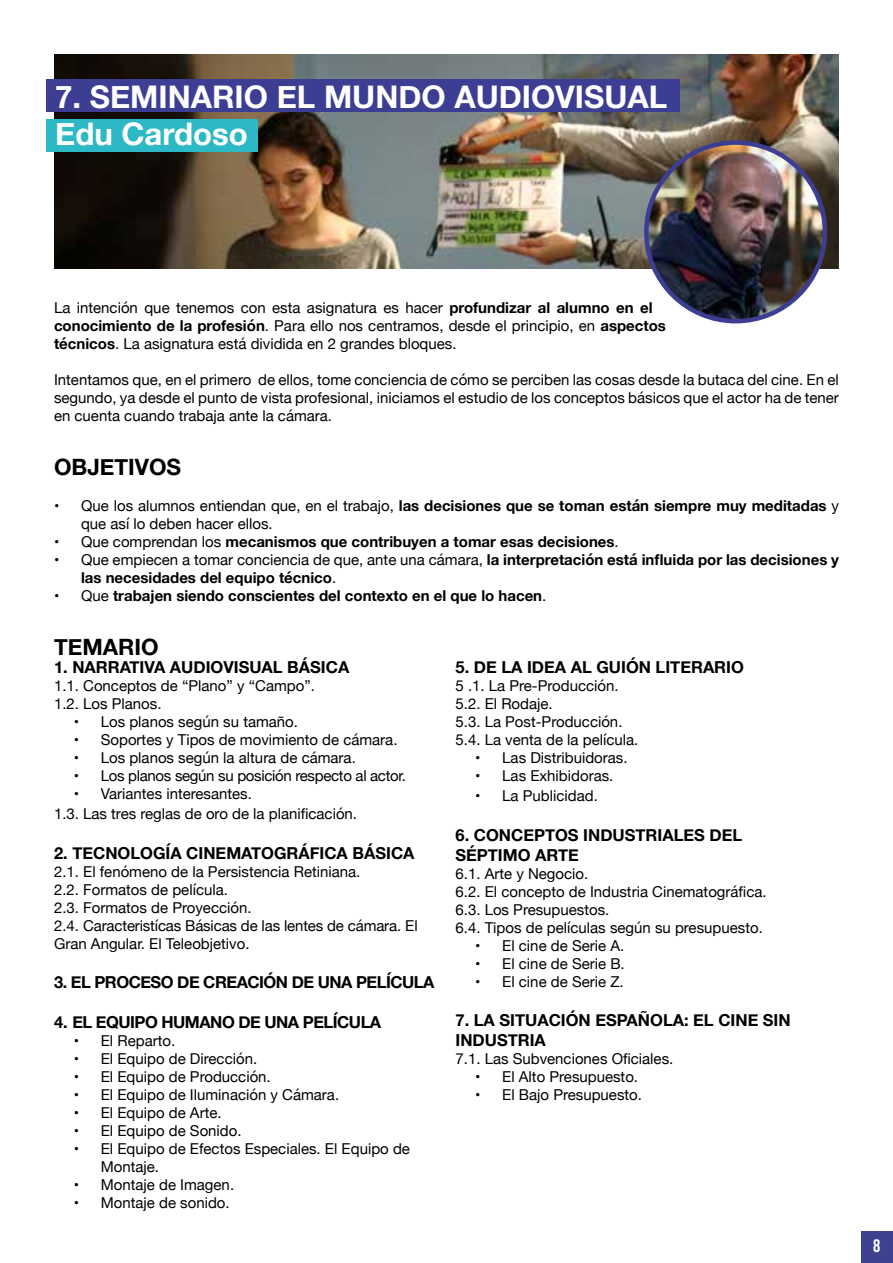
<style>
.page{position:relative;width:893px;height:1263px;background:#fff}
.page>*{position:absolute;margin:0;border:0;box-sizing:border-box;transform-origin:0 0}
.t1{font:700 31.2px/37.3px "Helvetica Neue";color:#fff}
.t2{font:700 22.5px "Helvetica Neue";color:#000}
.t3{font:18px "Bebas Neue";color:#fff}
.t4{font:700 16.5px/19.8px "Helvetica Neue";color:#000}
.t5{font:700 16.5px "Helvetica Neue";letter-spacing:-.03em;color:#000}
.t6{font:15px/18px "Helvetica Neue";color:#000}
.t7{font:700 15px/18px "Helvetica Neue";color:#000}
.t8{font:15px "Helvetica Neue";letter-spacing:-.02em;color:#000}
.s1{font-weight:700}
.s2{font-weight:400}
</style>
<div class="page">
<img style="left:54px;top:54px;width:785px;height:215px">
<div style="left:861px;top:1231px;width:32px;height:31px;background:#3d418f"></div>
<div style="left:46px;top:79px;width:633px;height:33px;background:#3b3e92"></div>
<img style="left:646px;top:143px;width:179px;height:178px;border-radius:89px">
<div style="left:644px;top:140px;width:183px;height:183px;border:4px solid #3b3e92;border-radius:50%"></div>
<div style="left:46px;top:119px;width:212px;height:33px;background:#2db8c5"></div>
<h1 class="t1" style="left:55px;top:79px;width:613px">7. SEMINARIO EL MUNDO AUDIOVISUAL<br>Edu Cardoso</h1>
<p class="t6" style="left:54px;top:300px;width:613px">La intención que tenemos con esta asignatura es hacer <span class="s1">profundizar al alumno en el conocimiento de la profesión</span>. Para ello nos centramos, desde el principio, en <span class="s1">aspectos técnicos</span>. La asignatura está dividida en 2 grandes bloques.</p>
<p class="t6" style="left:54px;top:372px;width:786px;text-align:justify">Intentamos que, en el primero de ellos, tome conciencia de cómo se perciben las cosas desde la butaca del cine. En el segundo, ya desde el punto de vista profesional, iniciamos el estudio de los conceptos básicos que el actor ha de tener en cuenta cuando trabaja ante la cámara.</p>
<h2 class="t2" style="left:54px;top:450px;width:129px">OBJETIVOS</h2>
<p class="t6" style="left:81px;top:498px;width:760px;text-indent:-27px">• Que los alumnos entiendan que, en el trabajo, <span class="s1">las decisiones que se toman están siempre muy meditadas</span> y que así lo deben hacer ellos.</p>
<p class="t7" style="left:54px;top:533px;width:566px"><span class="s2">• Que comprendan los</span> mecanismos que contribuyen a tomar esas decisiones<span class="s2">.</span></p>
<p class="t7" style="left:81px;top:551px;width:759px;text-indent:-27px"><span class="s2">• Que empiecen a tomar conciencia de que, ante una cámara,</span> la interpretación está influida por las decisiones y las necesidades del equipo técnico<span class="s2">.</span></p>
<p class="t7" style="left:54px;top:587px;width:494px"><span class="s2">• Que</span> trabajen siendo conscientes del contexto en el que lo hacen<span class="s2">.</span></p>
<h2 class="t2" style="left:54px;top:630px;width:106px">TEMARIO</h2>
<p class="t4" style="left:54px;top:658px;width:297px">1. NARRATIVA AUDIOVISUAL BÁSICA</p>
<p class="t6" style="left:54px;top:678px;width:262px">1.1. Conceptos de “Plano” y “Campo”.<br>1.2. Los Planos.</p>
<p class="t6" style="left:74px;top:714px;width:226px">• Los planos según su tamaño.</p>
<p class="t6" style="left:74px;top:732px;width:325px">• Soportes y Tipos de movimiento de cámara.</p>
<p class="t6" style="left:74px;top:750px;width:284px">• Los planos según la altura de cámara.</p>
<p class="t8" style="left:74px;top:765px;width:334px">• Los planos según su posición respecto al actor.</p>
<p class="t6" style="left:54px;top:785px;width:305px;line-height:19.8px;text-indent:20px">• Variantes interesantes.<br>1.3. Las tres reglas de oro de la planificación.</p>
<p class="t4" style="left:54px;top:843px;width:362px">2. TECNOLOGÍA CINEMATOGRÁFICA BÁSICA</p>
<p class="t6" style="left:54px;top:863px;width:365px">2.1. El fenómeno de la Persistencia Retiniana.<br>2.2. Formatos de película.<br>2.3. Formatos de Proyección.<br>2.4. Caracteristícas Básicas de las lentes de cámara. El Gran Angular. El Teleobjetivo.</p>
<p class="t5" style="left:54px;top:969px;width:382px">3. EL PROCESO DE CREACIÓN DE UNA PELÍCULA</p>
<p class="t5" style="left:54px;top:1009px;width:329px">4. EL EQUIPO HUMANO DE UNA PELÍCULA</p>
<p class="t6" style="left:74px;top:1032px;width:103px">• El Reparto.</p>
<p class="t6" style="left:74px;top:1050px;width:185px">• El Equipo de Dirección.</p>
<p class="t6" style="left:74px;top:1068px;width:199px">• El Equipo de Producción.</p>
<p class="t6" style="left:74px;top:1086px;width:267px">• El Equipo de Iluminación y Cámara.</p>
<p class="t6" style="left:74px;top:1104px;width:149px">• El Equipo de Arte.</p>
<p class="t6" style="left:74px;top:1122px;width:169px">• El Equipo de Sonido.</p>
<p class="t6" style="left:101px;top:1140px;width:311px;text-indent:-27px">• El Equipo de Efectos Especiales. El Equipo de<br>Montaje.</p>
<p class="t6" style="left:74px;top:1176px;width:162px">• Montaje de Imagen.</p>
<p class="t6" style="left:74px;top:1194px;width:157px">• Montaje de sonido.</p>
<p class="t4" style="left:455px;top:658px;width:290px">5. DE LA IDEA AL GUIÓN LITERARIO</p>
<p class="t6" style="left:455px;top:678px;width:184px">5 .1. La Pre-Producción.<br>5.2. El Rodaje.<br>5.3. La Post-Producción.<br>5.4. La venta de la película.</p>
<p class="t6" style="left:475px;top:750px;width:154px">• Las Distribuidoras.</p>
<p class="t6" style="left:475px;top:768px;width:140px">• Las Exhibidoras.</p>
<p class="t6" style="left:475px;top:788px;width:124px">• La Publicidad.</p>
<p class="t4" style="left:455px;top:825px;width:288px">6. CONCEPTOS INDUSTRIALES DEL<br>SÉPTIMO ARTE</p>
<p class="t6" style="left:455px;top:865px;width:313px">6.1. Arte y Negocio.<br>6.2. El concepto de Industria Cinematográfica.<br>6.3. Los Presupuestos.<br>6.4. Tipos de películas según su presupuesto.</p>
<p class="t6" style="left:475px;top:937px;width:150px">• El cine de Serie A.</p>
<p class="t6" style="left:475px;top:955px;width:151px">• El cine de Serie B.</p>
<p class="t6" style="left:475px;top:973px;width:150px">• El cine de Serie Z.</p>
<p class="t4" style="left:455px;top:1011px;width:337px">7. LA SITUACIÓN ESPAÑOLA: EL CINE SIN<br>INDUSTRIA</p>
<p class="t6" style="left:455px;top:1050px;width:219px">7.1. Las Subvenciones Oficiales.</p>
<p class="t6" style="left:475px;top:1068px;width:164px">• El Alto Presupuesto.</p>
<p class="t6" style="left:475px;top:1086px;width:168px">• El Bajo Presupuesto.</p>
<p class="t3" style="left:873px;top:1235px;width:9px">8</p>
</div>
